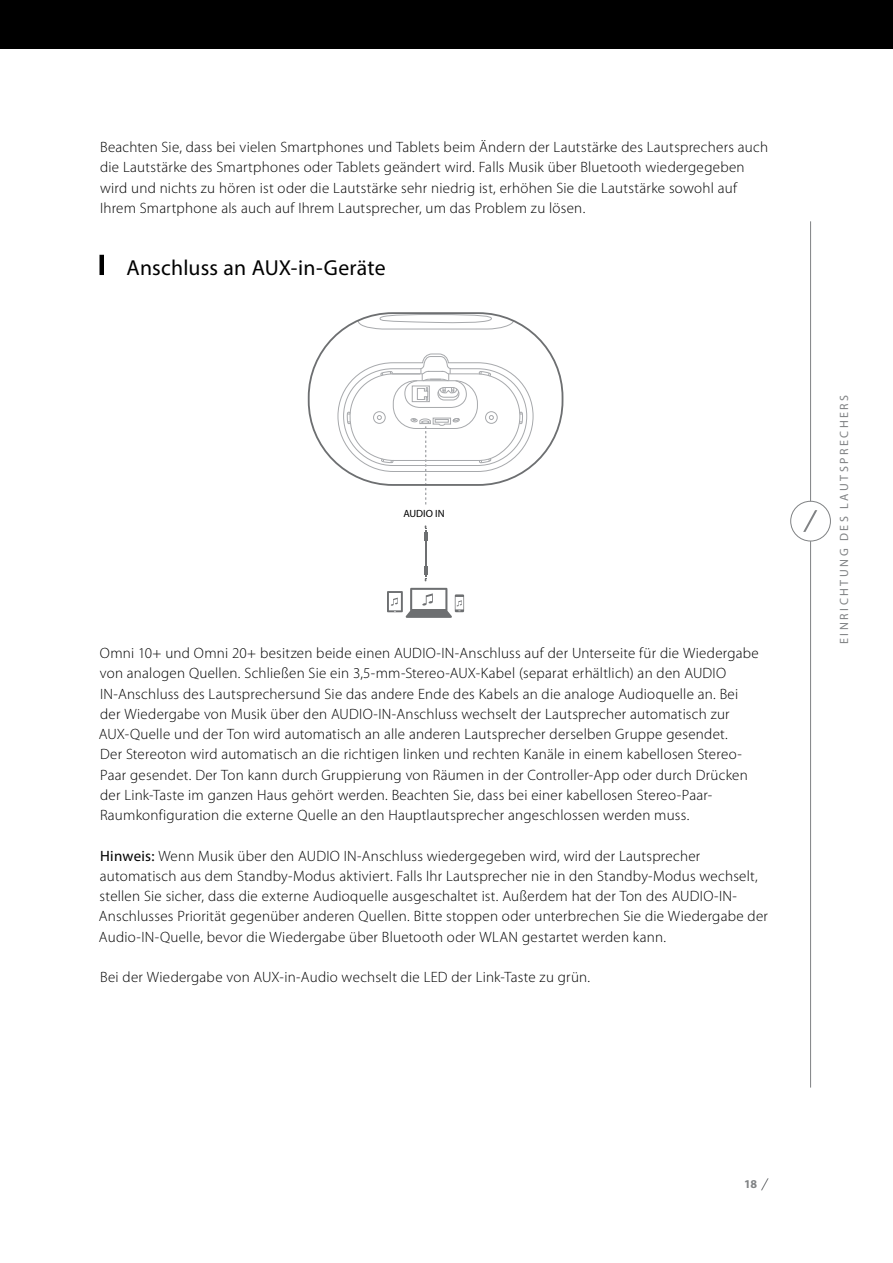
<style>
.page{position:relative;width:893px;height:1263px;background:#fff}
.page>*{position:absolute;margin:0;border:0;box-sizing:border-box;transform-origin:0 0}
.t1{font:21.75px "Myriad Pro";letter-spacing:.01em;color:#000}
.t2{font:300 15px/20.2px "Myriad Pro";letter-spacing:.015em;color:#000}
.t3{font:12px "Myriad Pro";letter-spacing:.215em;color:#808284}
.t4{font:700 12px "Myriad Pro";color:#808284}
.t5{font:10.5px "Myriad Pro";color:#000}
.s1{font-weight:400}
</style>
<div class="page">
<svg style="left:761px;top:1178px;width:8px;height:12px"></svg>
<hr style="left:810px;top:541px;width:1px;height:546px;background:#808284">
<hr style="left:810px;top:221px;width:1px;height:281px;background:#808284">
<div style="left:790px;top:501px;width:41px;height:40px;border:1px solid #808284;border-radius:50%"></div>
<svg style="left:803px;top:510px;width:14px;height:22px"></svg>
<div style="left:99px;top:255px;width:5px;height:20px;background:#000"></div>
<svg style="left:424px;top:525px;width:3px;height:56px"></svg>
<svg style="left:387px;top:588px;width:77px;height:30px"></svg>
<svg style="left:357px;top:314px;width:157px;height:16px"></svg>
<svg style="left:337px;top:353px;width:197px;height:152px"></svg>
<div style="left:0;top:0;width:893px;height:49px;background:#000"></div>
<p class="t2" style="left:100px;top:137px;width:669px">Beachten Sie, dass bei vielen Smartphones und Tablets beim Ändern der Lautstärke des Lautsprechers auch die Lautstärke des Smartphones oder Tablets geändert wird. Falls Musik über Bluetooth wiedergegeben wird und nichts zu hören ist oder die Lautstärke sehr niedrig ist, erhöhen Sie die Lautstärke sowohl auf Ihrem Smartphone als auch auf Ihrem Lautsprecher, um das Problem zu lösen.</p>
<h1 class="t1" style="left:127px;top:254px;width:261px">Anschluss an AUX-in-Geräte</h1>
<p class="t5" style="left:403px;top:507px;width:43px">AUDIO IN</p>
<p class="t2" style="left:99px;top:643px;width:661px">Omni 10+ und Omni 20+ besitzen beide einen AUDIO-IN-Anschluss auf der Unterseite für die Wiedergabe von analogen Quellen. Schließen Sie ein 3,5-mm-Stereo-AUX-Kabel (separat erhältlich) an den AUDIO IN-Anschluss des Lautsprechersund Sie das andere Ende des Kabels an die analoge Audioquelle an. Bei der Wiedergabe von Musik über den AUDIO-IN-Anschluss wechselt der Lautsprecher automatisch zur AUX-Quelle und der Ton wird automatisch an alle anderen Lautsprecher derselben Gruppe gesendet.<br>Der Stereoton wird automatisch an die richtigen linken und rechten Kanäle in einem kabellosen Stereo-Paar gesendet. Der Ton kann durch Gruppierung von Räumen in der Controller-App oder durch Drücken der Link-Taste im ganzen Haus gehört werden. Beachten Sie, dass bei einer kabellosen Stereo-Paar-Raumkonfiguration die externe Quelle an den Hauptlautsprecher angeschlossen werden muss.</p>
<p class="t2" style="left:99px;top:846px;width:671px"><span class="s1">Hinweis:</span> Wenn Musik über den AUDIO IN-Anschluss wiedergegeben wird, wird der Lautsprecher automatisch aus dem Standby-Modus aktiviert. Falls Ihr Lautsprecher nie in den Standby-Modus wechselt, stellen Sie sicher, dass die externe Audioquelle ausgeschaltet ist. Außerdem hat der Ton des AUDIO-IN-Anschlusses Priorität gegenüber anderen Quellen. Bitte stoppen oder unterbrechen Sie die Wiedergabe der Audio-IN-Quelle, bevor die Wiedergabe über Bluetooth oder WLAN gestartet werden kann.</p>
<p class="t2" style="left:100px;top:967px;width:492px">Bei der Wiedergabe von AUX-in-Audio wechselt die LED der Link-Taste zu grün.</p>
<p class="t3" style="left:837px;top:644px;width:249px;rotate:-90deg">Ein ri chtung des lautsprechers</p>
<p class="t4" style="left:744px;top:1176px;width:14px">18</p>
</div>
